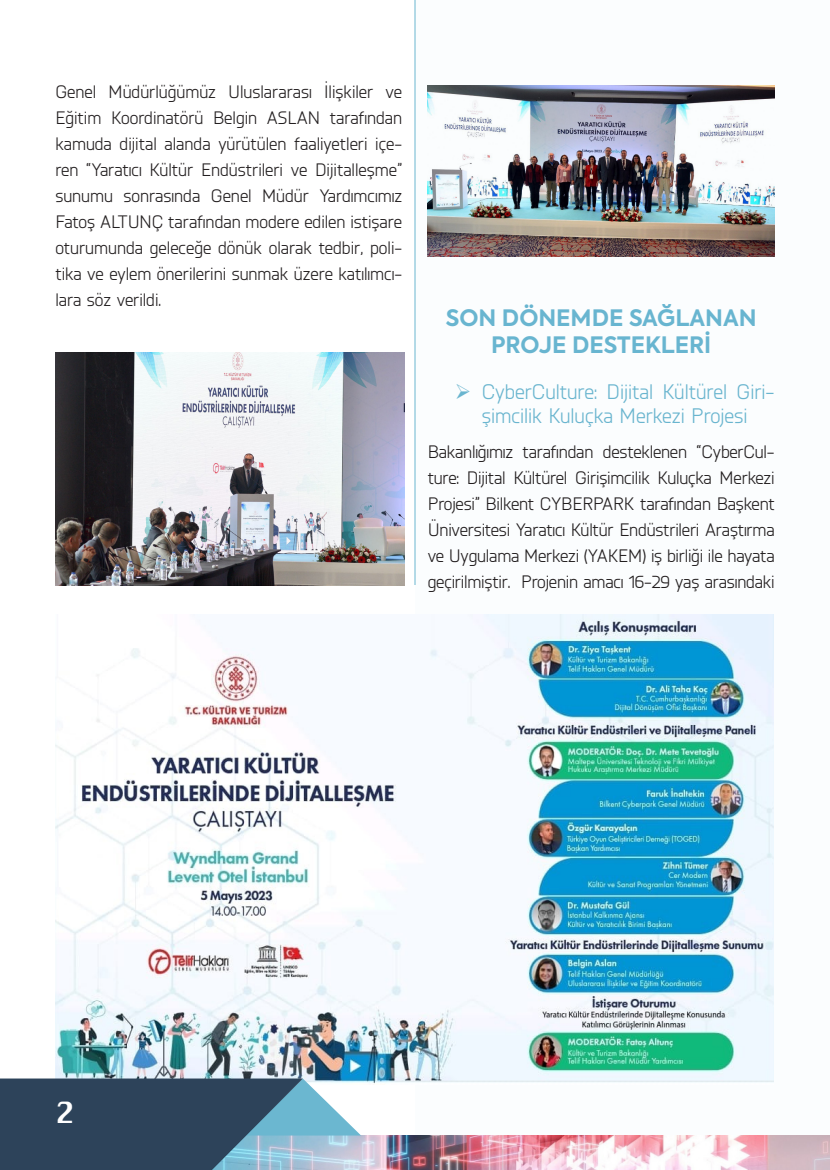
<style>
.page{position:relative;width:830px;height:1170px;background:#fff}
.page>*{position:absolute;margin:0;border:0;box-sizing:border-box;transform-origin:0 0}
.t1{font:28.5px "Krungthep";color:#fff}
.t2{font:700 22.5px/27px "Axiforma";color:#6ab7d1;text-align:center}
.t3{font:21px/24.2px "Knul";color:#6bb7d0;text-align:center}
.t4{font:18px/26px "Knul";letter-spacing:-.01em;color:#231f20;text-align:justify}
</style>
<div class="page">
<div style="left:415px;top:0;width:414px;height:1135px;background:#f8fbfd"></div>
<div style="left:427px;top:274px;width:347px;height:16px;background:#fff"></div>
<div style="left:427px;top:445px;width:347px;height:146px;background:#fff"></div>
<img style="left:427px;top:85px;width:347px;height:171px">
<hr style="left:414px;top:0;width:1px;height:585px;background:#6bb7d0">
<img style="left:361px;top:1135px;width:468px;height:34px">
<img style="left:55px;top:614px;width:718px;height:470px">
<svg style="left:0;top:1078px;width:361px;height:91px;background:#4e6a80"></svg>
<img style="left:55px;top:352px;width:349px;height:233px">
<p class="t4" style="left:55px;top:78px;width:348px">Genel Müdürlüğümüz Uluslararası İlişkiler ve Eğitim Koordinatörü Belgin ASLAN tarafından kamuda dijital alanda yürütülen faaliyetleri içe&shy;ren “Yaratıcı Kültür Endüstrileri ve Dijitalleşme” sunumu sonrasında Genel Müdür Yardımcımız Fatoş ALTUNÇ tarafından modere edilen istişare oturumunda geleceğe dönük olarak tedbir, poli&shy;tika ve eylem önerilerini sunmak üzere katılımcı&shy;lara söz verildi.</p>
<p class="t2" style="left:445px;top:305px;width:312px">SON DÖNEMDE SAĞLANAN<br>PROJE DESTEKLERİ</p>
<p class="t3" style="left:454px;top:378px;width:321px">➢ CyberCulture: Dijital Kültürel Giri&shy;şimcilik Kuluçka Merkezi Projesi</p>
<p class="t4" style="left:427px;top:438px;width:348px">Bakanlığımız tarafından desteklenen “CyberCul&shy;ture: Dijital Kültürel Girişimcilik Kuluçka Merkezi Projesi” Bilkent CYBERPARK tarafından Başkent Üniversitesi Yaratıcı Kültür Endüstrileri Araştırma ve Uygulama Merkezi (YAKEM) iş birliği ile hayata geçirilmiştir. Projenin amacı 16-29 yaş arasındaki</p>
<p class="t1" style="left:55px;top:1096px;width:20px">2</p>
</div>
